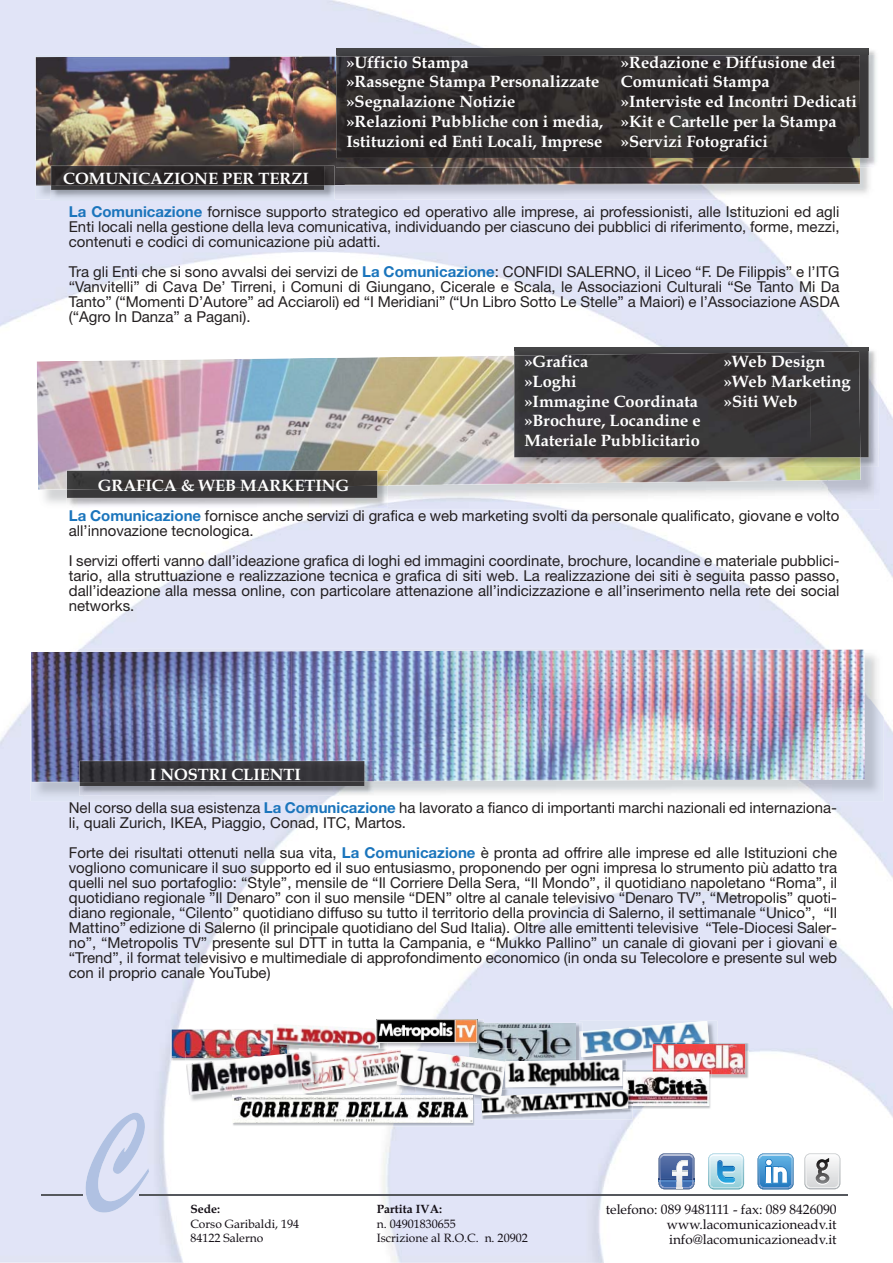
<style>
.page{position:relative;width:893px;height:1263px;background:#fff}
.page>*{position:absolute;margin:0;border:0;box-sizing:border-box;transform-origin:0 0}
.t1{font:700 16.5px/19.8px "Book Antiqua";color:#fff}
.t2{font:15px/15px "Helvetica Neue";color:#231f20;text-align:justify}
.t3{font:13.5px/15px "Book Antiqua";color:#130e15;text-align:justify}
.t4{font:12px/14.4px "Book Antiqua";color:#130e15}
.s1{font-weight:700;color:#1b75bc}
.s2{font-weight:700}
</style>
<div class="page">
<img style="left:0;top:0;width:893px;height:1263px">
<img style="left:35px;top:55px;width:301px;height:48px">
<img style="left:35px;top:103px;width:16px;height:97px">
<img style="left:335px;top:168px;width:539px;height:32px">
<img style="left:36px;top:56px;width:309px;height:130px">
<img style="left:345px;top:168px;width:515px;height:18px">
<img style="left:51px;top:166px;width:284px;height:35px">
<img style="left:51px;top:166px;width:273px;height:24px">
<img style="left:30px;top:649px;width:854px;height:50px">
<img style="left:30px;top:699px;width:53px;height:102px">
<img style="left:831px;top:699px;width:53px;height:102px">
<img style="left:83px;top:780px;width:748px;height:21px">
<img style="left:31px;top:649px;width:782px;height:133px">
<img style="left:812px;top:649px;width:53px;height:131px">
<img style="left:79px;top:761px;width:295px;height:35px">
<img style="left:80px;top:761px;width:284px;height:25px">
<img style="left:36px;top:351px;width:478px;height:52px">
<img style="left:828px;top:351px;width:52px;height:158px">
<img style="left:36px;top:403px;width:52px;height:106px">
<img style="left:88px;top:484px;width:740px;height:25px">
<img style="left:37px;top:358px;width:256px;height:132px">
<img style="left:293px;top:356px;width:259px;height:131px">
<img style="left:552px;top:467px;width:309px;height:17px">
<img style="left:67px;top:489px;width:321px;height:19px">
<img style="left:67px;top:470px;width:321px;height:19px">
<img style="left:67px;top:489px;width:310px;height:9px">
<img style="left:67px;top:471px;width:310px;height:18px">
<svg style="left:659px;top:1153px;width:35px;height:36px"></svg>
<img style="left:660px;top:1154px;width:33px;height:6px">
<svg style="left:708px;top:1153px;width:36px;height:36px"></svg>
<svg style="left:758px;top:1153px;width:36px;height:36px"></svg>
<img style="left:804px;top:1153px;width:36px;height:36px">
<img style="left:805px;top:1154px;width:35px;height:35px">
<img style="left:806px;top:1160px;width:33px;height:28px">
<img style="left:806px;top:1154px;width:33px;height:6px">
<svg style="left:807px;top:1155px;width:31px;height:32px"></svg>
<img style="left:85px;top:1113px;width:64px;height:99px">
<hr style="left:139px;top:1194px;width:709px;height:1px;background:#55585d">
<hr style="left:41px;top:1194px;width:41px;height:1px;background:#55585d">
<img style="left:170px;top:1029px;width:16px;height:32px">
<img style="left:172px;top:1029px;width:101px;height:29px">
<img style="left:579px;top:1021px;width:138px;height:44px">
<img style="left:583px;top:1021px;width:126px;height:36px">
<img style="left:576px;top:1023px;width:7px;height:36px">
<img style="left:579px;top:1031px;width:4px;height:26px">
<img style="left:484px;top:1023px;width:92px;height:36px">
<img style="left:322px;top:1049px;width:75px;height:45px">
<img style="left:322px;top:1050px;width:75px;height:41px">
<img style="left:273px;top:1049px;width:14px;height:2px">
<img style="left:299px;top:1049px;width:88px;height:6px">
<img style="left:357px;top:1051px;width:30px;height:4px">
<img style="left:273px;top:1024px;width:103px;height:25px">
<img style="left:484px;top:1048px;width:28px;height:11px">
<img style="left:397px;top:1049px;width:108px;height:46px">
<img style="left:186px;top:1095px;width:46px;height:8px">
<img style="left:314px;top:1051px;width:8px;height:9px">
<img style="left:314px;top:1060px;width:8px;height:34px">
<img style="left:186px;top:1051px;width:128px;height:44px">
<img style="left:387px;top:1019px;width:97px;height:29px">
<img style="left:469px;top:1023px;width:15px;height:25px">
<img style="left:380px;top:1042px;width:7px;height:6px">
<img style="left:376px;top:1042px;width:4px;height:6px">
<img style="left:416px;top:1048px;width:53px;height:1px">
<svg style="left:469px;top:1048px;width:15px;height:9px"></svg>
<svg style="left:376px;top:1048px;width:40px;height:1px"></svg>
<img style="left:376px;top:1019px;width:101px;height:23px">
<img style="left:336px;top:158px;width:52px;height:10px">
<img style="left:388px;top:158px;width:472px;height:10px">
<img style="left:336px;top:48px;width:533px;height:110px">
<img style="left:336px;top:55px;width:524px;height:103px">
<img style="left:514px;top:347px;width:364px;height:120px">
<img style="left:514px;top:457px;width:49px;height:10px">
<img style="left:563px;top:457px;width:297px;height:10px">
<img style="left:514px;top:348px;width:355px;height:109px">
<img style="left:514px;top:352px;width:295px;height:105px">
<img style="left:809px;top:351px;width:51px;height:106px">
<img style="left:512px;top:1087px;width:110px;height:2px">
<img style="left:583px;top:1059px;width:44px;height:6px">
<img style="left:512px;top:1059px;width:64px;height:1px">
<svg style="left:504px;top:1059px;width:8px;height:11px"></svg>
<img style="left:505px;top:1060px;width:117px;height:27px">
<img style="left:232px;top:1104px;width:243px;height:22px">
<img style="left:322px;top:1094px;width:75px;height:1px">
<img style="left:397px;top:1094px;width:78px;height:10px">
<img style="left:232px;top:1094px;width:90px;height:1px">
<img style="left:232px;top:1095px;width:241px;height:27px">
<img style="left:652px;top:1042px;width:97px;height:37px">
<img style="left:652px;top:1042px;width:65px;height:23px">
<img style="left:652px;top:1042px;width:57px;height:9px">
<img style="left:653px;top:1044px;width:92px;height:30px">
<img style="left:627px;top:1069px;width:84px;height:40px">
<img style="left:652px;top:1069px;width:59px;height:10px">
<img style="left:653px;top:1069px;width:58px;height:5px">
<img style="left:627px;top:1072px;width:82px;height:34px">
<img style="left:481px;top:1109px;width:151px;height:10px">
<svg style="left:506px;top:1087px;width:6px;height:2px"></svg>
<img style="left:628px;top:1106px;width:4px;height:3px">
<svg style="left:622px;top:1065px;width:5px;height:24px"></svg>
<img style="left:628px;top:1089px;width:4px;height:17px">
<img style="left:481px;top:1089px;width:147px;height:27px">
<p class="t1" style="left:63px;top:168px;width:247px">COMUNICAZIONE PER TERZI</p>
<p class="t1" style="left:346px;top:52px;width:259px">»Ufficio Stampa<br>»Rassegne Stampa Personalizzate »Segnalazione Notizie<br>»Relazioni Pubbliche con i media,<br>Istituzioni ed Enti Locali, Imprese</p>
<p class="t1" style="left:621px;top:52px;width:237px">»Redazione e Diffusione dei<br>Comunicati Stampa<br>»Interviste ed Incontri Dedicati »Kit e Cartelle per la Stampa »Servizi Fotografici</p>
<p class="t2" style="left:69px;top:206px;width:772px"><span class="s1">La Comunicazione</span> fornisce supporto strategico ed operativo alle imprese, ai professionisti, alle Istituzioni ed agli Enti locali nella gestione della leva comunicativa, individuando per ciascuno dei pubblici di riferimento, forme, mezzi, contenuti e codici di comunicazione più adatti.</p>
<p class="t2" style="left:69px;top:266px;width:772px">Tra gli Enti che si sono avvalsi dei servizi de <span class="s1">La Comunicazione</span>: CONFIDI SALERNO, il Liceo “F. De Filippis” e l’ITG “Vanvitelli” di Cava De’ Tirreni, i Comuni di Giungano, Cicerale e Scala, le Associazioni Culturali “Se Tanto Mi Da Tanto” (“Momenti D’Autore” ad Acciaroli) ed “I Meridiani” (“Un Libro Sotto Le Stelle” a Maiori) e l’Associazione ASDA (“Agro In Danza” a Pagani).</p>
<p class="t1" style="left:98px;top:475px;width:253px">GRAFICA &amp; WEB MARKETING</p>
<p class="t1" style="left:524px;top:351px;width:178px">»Grafica<br>»Loghi<br>»Immagine Coordinata »Brochure, Locandine e<br>Materiale Pubblicitario</p>
<p class="t1" style="left:724px;top:351px;width:128px">»Web Design »Web Marketing »Siti Web</p>
<p class="t2" style="left:69px;top:510px;width:772px"><span class="s1">La Comunicazione</span> fornisce anche servizi di grafica e web marketing svolti da personale qualificato, giovane e volto all’innovazione tecnologica.</p>
<p class="t2" style="left:69px;top:555px;width:772px">I servizi offerti vanno dall’ideazione grafica di loghi ed immagini coordinate, brochure, locandine e materiale pubblici&shy;tario, alla struttuazione e realizzazione tecnica e grafica di siti web. La realizzazione dei siti è seguita passo passo, dall’ideazione alla messa online, con particolare attenazione all’indicizzazione e all’inserimento nella rete dei social networks.</p>
<p class="t1" style="left:150px;top:765px;width:153px">I NOSTRI CLIENTI</p>
<p class="t2" style="left:69px;top:802px;width:770px">Nel corso della sua esistenza <span class="s1">La Comunicazione</span> ha lavorato a fianco di importanti marchi nazionali ed internaziona&shy;li, quali Zurich, IKEA, Piaggio, Conad, ITC, Martos.</p>
<p class="t2" style="left:69px;top:847px;width:770px">Forte dei risultati ottenuti nella sua vita, <span class="s1">La Comunicazione</span> è pronta ad offrire alle imprese ed alle Istituzioni che vogliono comunicare il suo supporto ed il suo entusiasmo, proponendo per ogni impresa lo strumento più adatto tra quelli nel suo portafoglio: “Style”, mensile de “Il Corriere Della Sera, “Il Mondo”, il quotidiano napoletano “Roma”, il quotidiano regionale ”Il Denaro” con il suo mensile “DEN” oltre al canale televisivo “Denaro TV”, “Metropolis” quoti&shy;diano regionale, “Cilento” quotidiano diffuso su tutto il territorio della provincia di Salerno, il settimanale “Unico”, “Il Mattino” edizione di Salerno (il principale quotidiano del Sud Italia). Oltre alle emittenti televisive “Tele-Diocesi Saler&shy;no”, “Metropolis TV” presente sul DTT in tutta la Campania, e “Mukko Pallino” un canale di giovani per i giovani e “Trend”, il format televisivo e multimediale di approfondimento economico (in onda su Telecolore e presente sul web con il proprio canale YouTube)</p>
<p class="t4" style="left:190px;top:1202px;width:110px"><span class="s2">Sede:<br></span>Corso Garibaldi, 194<br>84122 Salerno</p>
<p class="t4" style="left:377px;top:1202px;width:152px"><span class="s2">Partita IVA:<br></span>n. 04901830655<br>Iscrizione al R.O.C. n. 20902</p>
<p class="t3" style="left:667px;top:1201px;width:171px;text-indent:-61px">telefono: 089 9481111 - fax: 089 8426090 www.lacomunicazioneadv.it info@lacomunicazioneadv.it</p>
</div>
